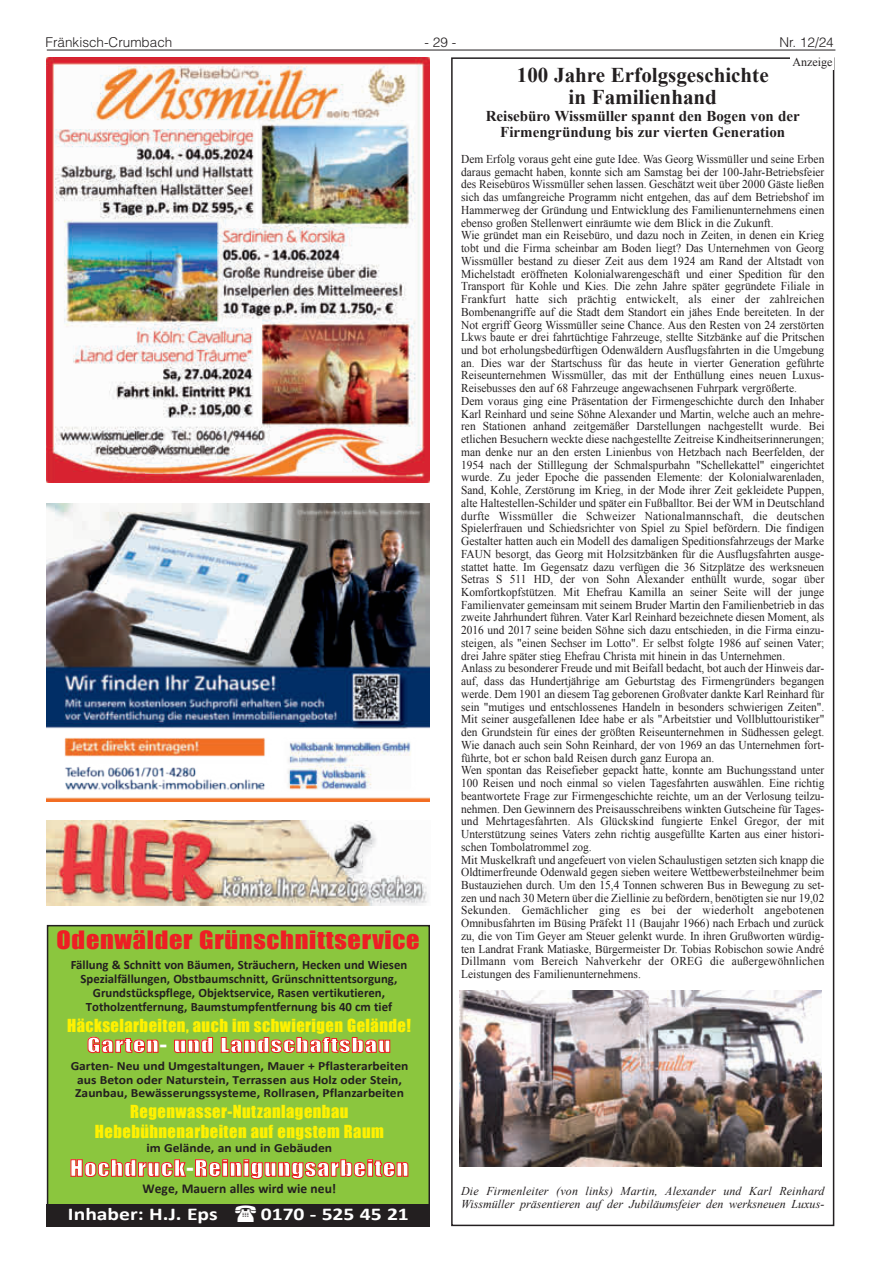
<style>
.page{position:relative;width:881px;height:1263px;background:#fff}
.page>*{position:absolute;margin:0;border:0;box-sizing:border-box;transform-origin:0 0}
.t1{font:23.1px "Impact";letter-spacing:.025em;color:#ee1e24;scale:1.13 1}
.t2{font:700 21px/22.5px "Times New Roman";color:#231f20;text-align:center}
.t3{font:21px "Impact";letter-spacing:.045em;color:#fff;scale:1.14 1}
.t4{font:18.75px "Impact";letter-spacing:.045em;color:#fff;scale:1.28 1}
.t5{font:700 18px "Calibri";color:#fff;scale:1.2 1}
.t6{font:16.5px/19.8px "Impact";letter-spacing:.025em;color:#fff101;text-align:center}
.t7{font:700 15px/16.5px "Times New Roman";color:#231f20;text-align:center}
.t8{font:300 13.5px "Helvetica LT";color:#231f20}
.t9{font:700 13.5px "Calibri";color:#231f20}
.t10{font:700 12.75px/14.2px "Calibri";color:#231f20;text-align:center}
.t11{font:700 12.6px/14px "Calibri";color:#231f20;text-align:center;scale:1.08 1}
.t12{font:12px/12.8px "Times New Roman";color:#231f20;scale:.95 1}
.t13{font:italic 12px/12.8px "Times New Roman";color:#231f20}
.t14{font:12px "Times New Roman";color:#231f20}
</style>
<div class="page">
<hr style="left:47px;top:50px;width:788px;height:1px;background:#231f20">
<div style="left:48px;top:926px;width:381px;height:301px;background:#8bc63e"></div>
<div style="left:47px;top:925px;width:382px;height:302px;border:2px solid #231f20"></div>
<div style="left:47px;top:1204px;width:382px;height:22px;background:#231f20"></div>
<img style="left:459px;top:990px;width:362px;height:177px">
<img style="left:47px;top:57px;width:382px;height:426px">
<img style="left:47px;top:504px;width:382px;height:297px">
<img style="left:47px;top:821px;width:380px;height:85px">
<p class="t8" style="left:45px;top:34px;width:128px">Fränkisch-Crumbach</p>
<p class="t8" style="left:424px;top:34px;width:33px">- 29 -</p>
<p class="t8" style="left:779px;top:34px;width:56px">Nr. 12/24</p>
<h1 class="t1" style="left:57px;top:922px;width:322px">Odenwälder Grünschnittservice</h1>
<p class="t10" style="left:71px;top:957px;width:338px">Fällung &amp; Schnitt von Bäumen, Sträuchern, Hecken und Wiesen Spezialfällungen, Obstbaumschnitt, Grünschnittentsorgung, Grundstückspflege, Objektservice, Rasen vertikutieren, Totholzentfernung, Baumstumpfentfernung bis 40 cm tief</p>
<h3 class="t6" style="left:67px;top:1016px;width:345px">Häckselarbeiten, auch im schwierigen Gelände!</h3>
<h3 class="t4" style="left:87px;top:1030px;width:238px">Garten- und Landschaftsbau</h3>
<p class="t11" style="left:71px;top:1058px;width:314px">Garten- Neu und Umgestaltungen, Mauer + Pflasterarbeiten aus Beton oder Naturstein, Terrassen aus Holz oder Stein,<br>Zaunbau, Bewässerungssysteme, Rollrasen, Pflanzarbeiten</p>
<h3 class="t6" style="left:95px;top:1101px;width:290px">Regenwasser-Nutzanlagenbau<br>Hebebühnenarbeiten auf engstem Raum</h3>
<p class="t11" style="left:146px;top:1141px;width:173px">im Gelände, an und in Gebäuden</p>
<h2 class="t3" style="left:70px;top:1152px;width:298px">Hochdruck-Reinigungsarbeiten</h2>
<p class="t9" style="left:142px;top:1180px;width:195px">Wege, Mauern alles wird wie neu!</p>
<h3 class="t5" style="left:68px;top:1203px;width:126px">Inhaber: H.J. Eps</h3>
<h3 class="t5" style="left:261px;top:1203px;width:125px">0170 - 525 45 21</h3>
<p class="t14" style="left:792px;top:54px;width:41px">Anzeige</p>
<h2 class="t2" style="left:516px;top:63px;width:253px">100 Jahre Erfolgsgeschichte in Familienhand</h2>
<p class="t7" style="left:485px;top:107px;width:315px">Reisebüro Wissmüller spannt den Bogen von der<br>Firmengründung bis zur vierten Generation</p>
<p class="t12" style="left:461px;top:152px;width:384px">Dem Erfolg voraus geht eine gute Idee. Was Georg Wissmüller und seine Erben daraus gemacht haben, konnte sich am Samstag bei der 100-Jahr-Betriebsfeier des Reisebüros Wissmüller sehen lassen. Geschätzt weit über 2000 Gäste ließen sich das umfangreiche Programm nicht entgehen, das auf dem Betriebshof im Hammerweg der Gründung und Entwicklung des Familienunternehmens einen ebenso großen Stellenwert einräumte wie dem Blick in die Zukunft.<br>Wie gründet man ein Reisebüro, und dazu noch in Zeiten, in denen ein Krieg tobt und die Firma scheinbar am Boden liegt? Das Unternehmen von Georg Wissmüller bestand zu dieser Zeit aus dem 1924 am Rand der Altstadt von Michelstadt eröffneten Kolonialwarengeschäft und einer Spedition für den Transport für Kohle und Kies. Die zehn Jahre später gegründete Filiale in Frankfurt hatte sich prächtig entwickelt, als einer der zahlreichen Bombenangriffe auf die Stadt dem Standort ein jähes Ende bereiteten. In der Not ergriff Georg Wissmüller seine Chance. Aus den Resten von 24 zerstörten Lkws baute er drei fahrtüchtige Fahrzeuge, stellte Sitzbänke auf die Pritschen und bot erholungsbedürftigen Odenwäldern Ausflugsfahrten in die Umgebung an. Dies war der Startschuss für das heute in vierter Generation geführte Reiseunternehmen Wissmüller, das mit der Enthüllung eines neuen Luxus-Reisebusses den auf 68 Fahrzeuge angewachsenen Fuhrpark vergrößerte.<br>Dem voraus ging eine Präsentation der Firmengeschichte durch den Inhaber Karl Reinhard und seine Söhne Alexander und Martin, welche auch an mehre&shy;ren Stationen anhand zeitgemäßer Darstellungen nachgestellt wurde. Bei etlichen Besuchern weckte diese nachgestellte Zeitreise Kindheitserinnerungen; man denke nur an den ersten Linienbus von Hetzbach nach Beerfelden, der 1954 nach der Stilllegung der Schmalspurbahn "Schellekattel" eingerichtet wurde. Zu jeder Epoche die passenden Elemente: der Kolonialwarenladen, Sand, Kohle, Zerstörung im Krieg, in der Mode ihrer Zeit gekleidete Puppen, alte Haltestellen-Schilder und später ein Fußballtor. Bei der WM in Deutschland durfte Wissmüller die Schweizer Nationalmannschaft, die deutschen Spielerfrauen und Schiedsrichter von Spiel zu Spiel befördern. Die findigen Gestalter hatten auch ein Modell des damaligen Speditionsfahrzeugs der Marke FAUN besorgt, das Georg mit Holzsitzbänken für die Ausflugsfahrten ausge&shy;stattet hatte. Im Gegensatz dazu verfügen die 36 Sitzplätze des werksneuen Setras S 511 HD, der von Sohn Alexander enthüllt wurde, sogar über Komfortkopfstützen. Mit Ehefrau Kamilla an seiner Seite will der junge Familienvater gemeinsam mit seinem Bruder Martin den Familienbetrieb in das zweite Jahrhundert führen. Vater Karl Reinhard bezeichnete diesen Moment, als 2016 und 2017 seine beiden Söhne sich dazu entschieden, in die Firma einzu&shy;steigen, als "einen Sechser im Lotto". Er selbst folgte 1986 auf seinen Vater; drei Jahre später stieg Ehefrau Christa mit hinein in das Unternehmen.<br>Anlass zu besonderer Freude und mit Beifall bedacht, bot auch der Hinweis dar&shy;auf, dass das Hundertjährige am Geburtstag des Firmengründers begangen werde. Dem 1901 an diesem Tag geborenen Großvater dankte Karl Reinhard für sein "mutiges und entschlossenes Handeln in besonders schwierigen Zeiten".<br>Mit seiner ausgefallenen Idee habe er als "Arbeitstier und Vollbluttouristiker" den Grundstein für eines der größten Reiseunternehmen in Südhessen gelegt.<br>Wie danach auch sein Sohn Reinhard, der von 1969 an das Unternehmen fort&shy;führte, bot er schon bald Reisen durch ganz Europa an.<br>Wen spontan das Reisefieber gepackt hatte, konnte am Buchungsstand unter 100 Reisen und noch einmal so vielen Tagesfahrten auswählen. Eine richtig beantwortete Frage zur Firmengeschichte reichte, um an der Verlosung teilzu&shy;nehmen. Den Gewinnern des Preisausschreibens winkten Gutscheine für Tages&shy;und Mehrtagesfahrten. Als Glückskind fungierte Enkel Gregor, der mit Unterstützung seines Vaters zehn richtig ausgefüllte Karten aus einer histori&shy;schen Tombolatrommel zog.<br>Mit Muskelkraft und angefeuert von vielen Schaulustigen setzten sich knapp die Oldtimerfreunde Odenwald gegen sieben weitere Wettbewerbsteilnehmer beim Bustauziehen durch. Um den 15,4 Tonnen schweren Bus in Bewegung zu set&shy;zen und nach 30 Metern über die Ziellinie zu befördern, benötigten sie nur 19,02<br>Sekunden. Gemächlicher ging es bei der wiederholt angebotenen Omnibusfahrten im Büsing Präfekt 11 (Baujahr 1966) nach Erbach und zurück zu, die von Tim Geyer am Steuer gelenkt wurde. In ihren Grußworten würdig&shy;ten Landrat Frank Matiaske, Bürgermeister Dr. Tobias Robischon sowie André Dillmann vom Bereich Nahverkehr der OREG die außergewöhnlichen Leistungen des Familienunternehmens.</p>
<p class="t13" style="left:461px;top:1184px;width:365px">Die Firmenleiter (von links) Martin, Alexander und Karl Reinhard<br>Wissmüller präsentieren auf der Jubiläumsfeier den werksneuen Luxus-</p>
</div>
